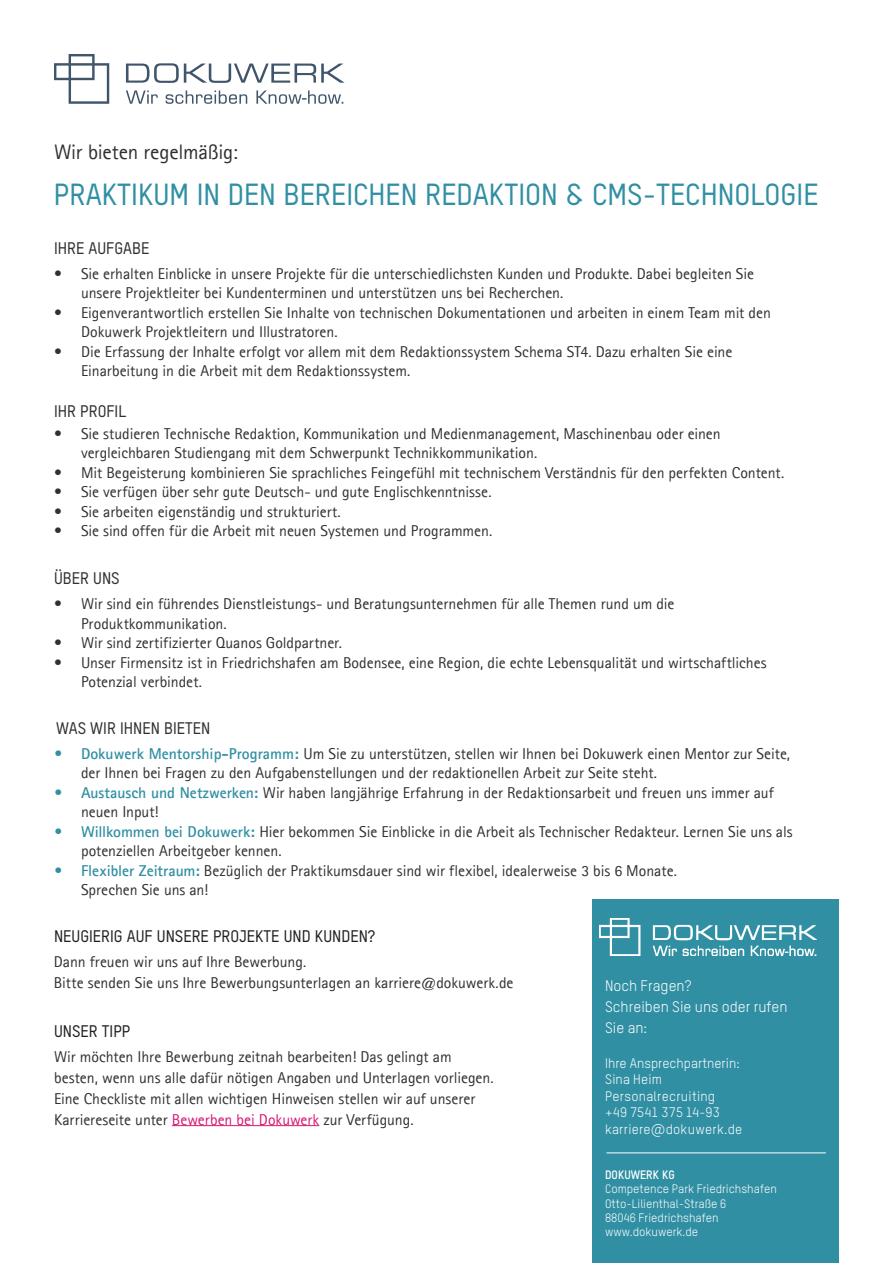
<style>
.page{position:relative;width:893px;height:1263px;background:#fff}
.page>*{position:absolute;margin:0;border:0;box-sizing:border-box;transform-origin:0 0}
.t1{font:500 30px "TSTAR";color:#318fa4}
.t2{font:21px "Agfa Rotis Sans Serif";letter-spacing:-.01em;color:#312f30}
.t3{font:500 16.5px "TSTAR";color:#231f20}
.t4{font:500 16.5px "TSTAR";color:#312f30}
.t5{font:15.75px/19.5px "Agfa Rotis Sans Serif";letter-spacing:-.005em;color:#312f30}
.t6{font:15px/21px "TSTAR";color:#fff}
.t7{font:13.5px/16.5px "TSTAR";letter-spacing:.015em;color:#fff}
.t8{font:12px/14.4px "TSTAR";color:#fff}
.t9{font:700 12px "TSTAR";color:#fff}
.s1{font-weight:700;color:#318fa4}
.s2{color:#d81774}
</style>
<div class="page">
<svg style="left:54px;top:54px;width:55px;height:50px"></svg>
<svg style="left:126px;top:63px;width:219px;height:20px"></svg>
<svg style="left:126px;top:90px;width:32px;height:14px"></svg>
<svg style="left:166px;top:90px;width:81px;height:14px"></svg>
<svg style="left:256px;top:90px;width:87px;height:14px"></svg>
<hr style="left:172px;top:1125px;width:147px;height:1px;background:#d81774">
<div style="left:592px;top:900px;width:247px;height:363px;background:#318fa4"></div>
<hr style="left:606px;top:1152px;width:220px;height:1px;background:#fff">
<img style="left:600px;top:918px;width:216px;height:37px">
<h2 class="t2" style="left:54px;top:139px;width:185px">Wir bieten regelmäßig:</h2>
<h1 class="t1" style="left:54px;top:176px;width:766px">PRAKTIKUM IN DEN BEREICHEN REDAKTION &amp; CMS-TECHNOLOGIE</h1>
<p class="t4" style="left:54px;top:238px;width:97px">IHRE AUFGABE</p>
<p class="t5" style="left:81px;top:263px;width:675px;text-indent:-27px">• Sie erhalten Einblicke in unsere Projekte für die unterschiedlichsten Kunden und Produkte. Dabei begleiten Sie unsere Projektleiter bei Kundenterminen und unterstützen uns bei Recherchen.</p>
<p class="t5" style="left:81px;top:302px;width:691px;text-indent:-27px">• Eigenverantwortlich erstellen Sie Inhalte von technischen Dokumentationen und arbeiten in einem Team mit den<br>Dokuwerk Projektleitern und Illustratoren.</p>
<p class="t5" style="left:81px;top:341px;width:653px;text-indent:-27px">• Die Erfassung der Inhalte erfolgt vor allem mit dem Redaktionssystem Schema ST4. Dazu erhalten Sie eine<br>Einarbeitung in die Arbeit mit dem Redaktionssystem.</p>
<p class="t4" style="left:54px;top:401px;width:74px">IHR PROFIL</p>
<p class="t5" style="left:81px;top:423px;width:641px;text-indent:-27px">• Sie studieren Technische Redaktion, Kommunikation und Medienmanagement, Maschinenbau oder einen vergleichbaren Studiengang mit dem Schwerpunkt Technikkommunikation.</p>
<p class="t5" style="left:54px;top:462px;width:732px">• Mit Begeisterung kombinieren Sie sprachliches Feingefühl mit technischem Verständnis für den perfekten Content.</p>
<p class="t5" style="left:54px;top:482px;width:439px">• Sie verfügen über sehr gute Deutsch- und gute Englischkenntnisse.</p>
<p class="t5" style="left:54px;top:501px;width:288px">• Sie arbeiten eigenständig und strukturiert.</p>
<p class="t5" style="left:54px;top:521px;width:440px">• Sie sind offen für die Arbeit mit neuen Systemen und Programmen.</p>
<p class="t4" style="left:54px;top:568px;width:67px">ÜBER UNS</p>
<p class="t5" style="left:81px;top:594px;width:595px;text-indent:-27px">• Wir sind ein führendes Dienstleistungs- und Beratungsunternehmen für alle Themen rund um die<br>Produktkommunikation.</p>
<p class="t5" style="left:54px;top:633px;width:289px">• Wir sind zertifizierter Quanos Goldpartner.</p>
<p class="t5" style="left:81px;top:653px;width:687px;text-indent:-27px">• Unser Firmensitz ist in Friedrichshafen am Bodensee, eine Region, die echte Lebensqualität und wirtschaftliches<br>Potenzial verbindet.</p>
<p class="t4" style="left:56px;top:718px;width:156px">WAS WIR IHNEN BIETEN</p>
<p class="t5" style="left:81px;top:744px;width:711px;text-indent:-27px"><span class="s1">• Dokuwerk Mentorship-Programm:</span> Um Sie zu unterstützen, stellen wir Ihnen bei Dokuwerk einen Mentor zur Seite, der Ihnen bei Fragen zu den Aufgabenstellungen und der redaktionellen Arbeit zur Seite steht.</p>
<p class="t5" style="left:81px;top:783px;width:694px;text-indent:-27px"><span class="s1">• Austausch und Netzwerken:</span> Wir haben langjährige Erfahrung in der Redaktionsarbeit und freuen uns immer auf neuen Input!</p>
<p class="t5" style="left:81px;top:822px;width:713px;text-indent:-27px"><span class="s1">• Willkommen bei Dokuwerk:</span> Hier bekommen Sie Einblicke in die Arbeit als Technischer Redakteur. Lernen Sie uns als potenziellen Arbeitgeber kennen.</p>
<p class="t5" style="left:81px;top:861px;width:597px;text-indent:-27px"><span class="s1">• Flexibler Zeitraum:</span> Bezüglich der Praktikumsdauer sind wir flexibel, idealerweise 3 bis 6 Monate.<br>Sprechen Sie uns an!</p>
<p class="t3" style="left:54px;top:926px;width:323px">NEUGIERIG AUF UNSERE PROJEKTE UND KUNDEN?</p>
<p class="t5" style="left:54px;top:951px;width:461px;line-height:21px">Dann freuen wir uns auf Ihre Bewerbung.<br>Bitte senden Sie uns Ihre Bewerbungsunterlagen an karriere@dokuwerk.de</p>
<p class="t3" style="left:54px;top:1021px;width:78px">UNSER TIPP</p>
<p class="t5" style="left:54px;top:1046px;width:441px;line-height:21px">Wir möchten Ihre Bewerbung zeitnah bearbeiten! Das gelingt am besten, wenn uns alle dafür nötigen Angaben und Unterlagen vorliegen.<br>Eine Checkliste mit allen wichtigen Hinweisen stellen wir auf unserer Karriereseite unter <span class="s2">Bewerben bei Dokuwerk</span> zur Verfügung.</p>
<p class="t6" style="left:605px;top:975px;width:184px">Noch Fragen?<br>Schreiben Sie uns oder rufen<br>Sie an:</p>
<p class="t7" style="left:605px;top:1055px;width:139px">Ihre Ansprechpartnerin:<br>Sina Heim<br>Personalrecruiting<br>+49 7541 375 14-93 karriere@dokuwerk.de</p>
<p class="t9" style="left:605px;top:1167px;width:71px">DOKUWERK KG</p>
<p class="t8" style="left:605px;top:1182px;width:173px">Competence Park Friedrichshafen<br>Otto-Lilienthal-Straße 6<br>88046 Friedrichshafen www.dokuwerk.de</p>
</div>
